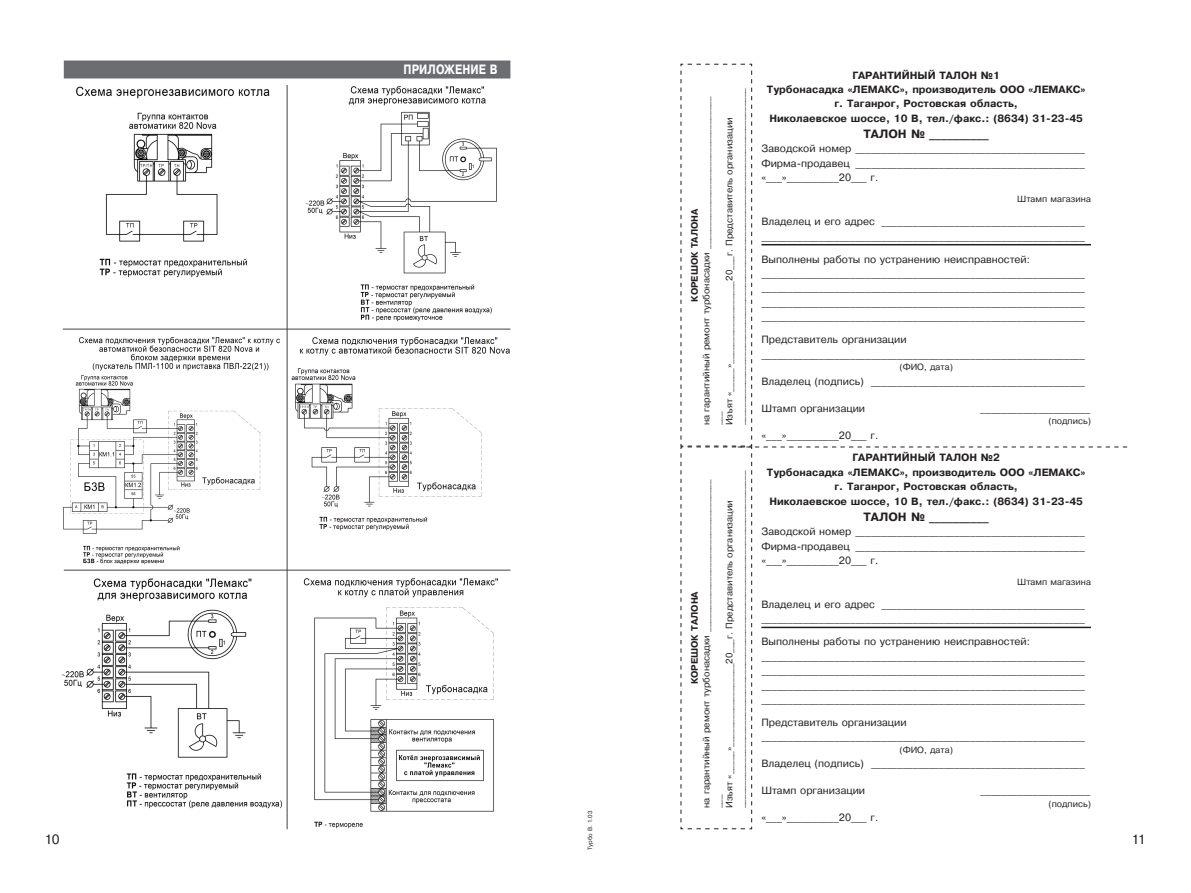
<style>
.page{position:relative;width:1191px;height:893px;background:#fff}
.page>*{position:absolute;margin:0;border:0;box-sizing:border-box;transform-origin:0 0}
.t1{font:700 13.5px "Pragmatica C";color:#fff;scale:.8 1}
.t2{font:13.5px "Pragmatica C";color:#231f20}
.t3{font:700 12px "Pragmatica C";color:#231f20}
.t4{font:10.5px/14.4px "Pragmatica C";color:#231f20}
.t5{font:700 10.5px "Pragmatica C";color:#231f20}
.t6{font:9.3px/11.6px "Pragmatica C";color:#231f20}
.t7{font:700 9.3px "Pragmatica C";color:#231f20}
.t8{font:9px "Pragmatica C";color:#231f20}
.t9{font:6px "Pragmatica C";color:#231f20}
</style>
<div class="page">
<svg style="left:680px;top:63px;width:447px;height:767px"></svg>
<hr style="left:761px;top:244px;width:330px;height:1px;background:#231f20">
<div style="left:64px;top:61px;width:446px;height:18px;background:#6c6d70"></div>
<img style="left:76px;top:86px;width:194px;height:191px">
<img style="left:305px;top:86px;width:191px;height:235px">
<img style="left:62px;top:578px;width:220px;height:230px">
<img style="left:291px;top:337px;width:219px;height:193px">
<img style="left:64px;top:337px;width:216px;height:227px">
<hr style="left:63px;top:329px;width:447px;height:1px;background:#414243">
<hr style="left:64px;top:570px;width:446px;height:1px;background:#414243">
<hr style="left:287px;top:85px;width:1px;height:744px;background:#414243">
<img style="left:303px;top:578px;width:195px;height:250px">
<p class="t2" style="left:44px;top:832px;width:17px">10</p>
<p class="t1" style="left:403px;top:62px;width:119px">Приложение В</p>
<p class="t9" style="left:587px;top:850px;width:41px;rotate:-90deg">Турбо В. 1.03</p>
<p class="t6" style="left:700px;top:425px;width:339px;rotate:-90deg">на гарантийный ремонт турбонасадки _________________________________ ___<br>И зъят «_____»__________________20___г. Представитель организации _________________________________________________________________________</p>
<p class="t7" style="left:689px;top:302px;width:94px;rotate:-90deg">КОРЕШОК ТАЛОНА</p>
<p class="t6" style="left:700px;top:808px;width:339px;rotate:-90deg">на гарантийный ремонт турбонасадки _________________________________ ___<br>И зъят «_____»__________________20___г. Представитель организации _________________________________________________________________________</p>
<p class="t7" style="left:689px;top:684px;width:94px;rotate:-90deg">КОРЕШОК ТАЛОНА</p>
<p class="t5" style="left:852px;top:69px;width:8px">ГАРАНТИ</p>
<p class="t5" style="left:902px;top:69px;width:46px">ЙНЫЙ ТАЛ</p>
<p class="t5" style="left:961px;top:69px;width:40px">ОН №1</p>
<p class="t5" style="left:767px;top:84px;width:320px">Турбонасадка «ЛЕМАКС», производитель ООО «ЛЕМАКС»</p>
<p class="t5" style="left:834px;top:98px;width:185px">г. Таганрог, Ростовская область,</p>
<p class="t5" style="left:769px;top:113px;width:315px">Николаевское шоссе, 10 В, тел./факс.: (8634) 31-23-45</p>
<p class="t3" style="left:863px;top:128px;width:9px">ТАЛ</p>
<p class="t3" style="left:888px;top:128px;width:102px">ОН № __________</p>
<p class="t4" style="left:761px;top:142px;width:325px;text-align:justify">Заводской номер ____________________________________________ Фирма-продавец ____________________________________________ «___»__________20___ г.</p>
<p class="t8" style="left:1017px;top:194px;width:75px">Штамп магазина</p>
<p class="t4" style="left:761px;top:215px;width:325px">Владелец и его адрес _______________________________________ ______________________________________________________________</p>
<p class="t4" style="left:761px;top:252px;width:325px">Выполнены работы по устранению неисправностей: ______________________________________________________________ ______________________________________________________________ ______________________________________________________________ ______________________________________________________________</p>
<p class="t4" style="left:761px;top:332px;width:325px">Представитель организации ______________________________________________________________</p>
<p class="t8" style="left:899px;top:362px;width:55px">(ФИО, дата)</p>
<p class="t4" style="left:761px;top:374px;width:325px">Владелец (подпись) _________________________________________</p>
<p class="t4" style="left:761px;top:401px;width:105px">Штамп организации</p>
<p class="t4" style="left:980px;top:401px;width:111px">_____________________</p>
<p class="t8" style="left:1048px;top:416px;width:44px">(подпись)</p>
<p class="t4" style="left:761px;top:428px;width:118px">«___»__________20___ г.</p>
<p class="t5" style="left:852px;top:452px;width:8px">ГАРАНТИ</p>
<p class="t5" style="left:902px;top:452px;width:46px">ЙНЫЙ ТАЛ</p>
<p class="t5" style="left:961px;top:452px;width:40px">ОН №2</p>
<p class="t5" style="left:767px;top:467px;width:320px">Турбонасадка «ЛЕМАКС», производитель ООО «ЛЕМАКС»</p>
<p class="t5" style="left:834px;top:481px;width:185px">г. Таганрог, Ростовская область,</p>
<p class="t5" style="left:769px;top:495px;width:315px">Николаевское шоссе, 10 В, тел./факс.: (8634) 31-23-45</p>
<p class="t3" style="left:863px;top:510px;width:9px">ТАЛ</p>
<p class="t3" style="left:888px;top:510px;width:102px">ОН № __________</p>
<p class="t4" style="left:761px;top:525px;width:325px;text-align:justify">Заводской номер ____________________________________________ Фирма-продавец ____________________________________________ «___»__________20___ г.</p>
<p class="t8" style="left:1017px;top:577px;width:75px">Штамп магазина</p>
<p class="t4" style="left:761px;top:597px;width:325px">Владелец и его адрес _______________________________________ ______________________________________________________________</p>
<p class="t4" style="left:761px;top:635px;width:325px">Выполнены работы по устранению неисправностей: ______________________________________________________________ ______________________________________________________________ ______________________________________________________________ ______________________________________________________________</p>
<p class="t4" style="left:761px;top:715px;width:325px">Представитель организации ______________________________________________________________</p>
<p class="t8" style="left:899px;top:745px;width:55px">(ФИО, дата)</p>
<p class="t4" style="left:761px;top:757px;width:325px">Владелец (подпись) _________________________________________</p>
<p class="t4" style="left:761px;top:784px;width:105px">Штамп организации</p>
<p class="t4" style="left:980px;top:784px;width:111px">_____________________</p>
<p class="t8" style="left:1048px;top:799px;width:44px">(подпись)</p>
<p class="t4" style="left:761px;top:811px;width:118px">«___»__________20___ г.</p>
<p class="t2" style="left:1131px;top:832px;width:16px">11</p>
</div>
